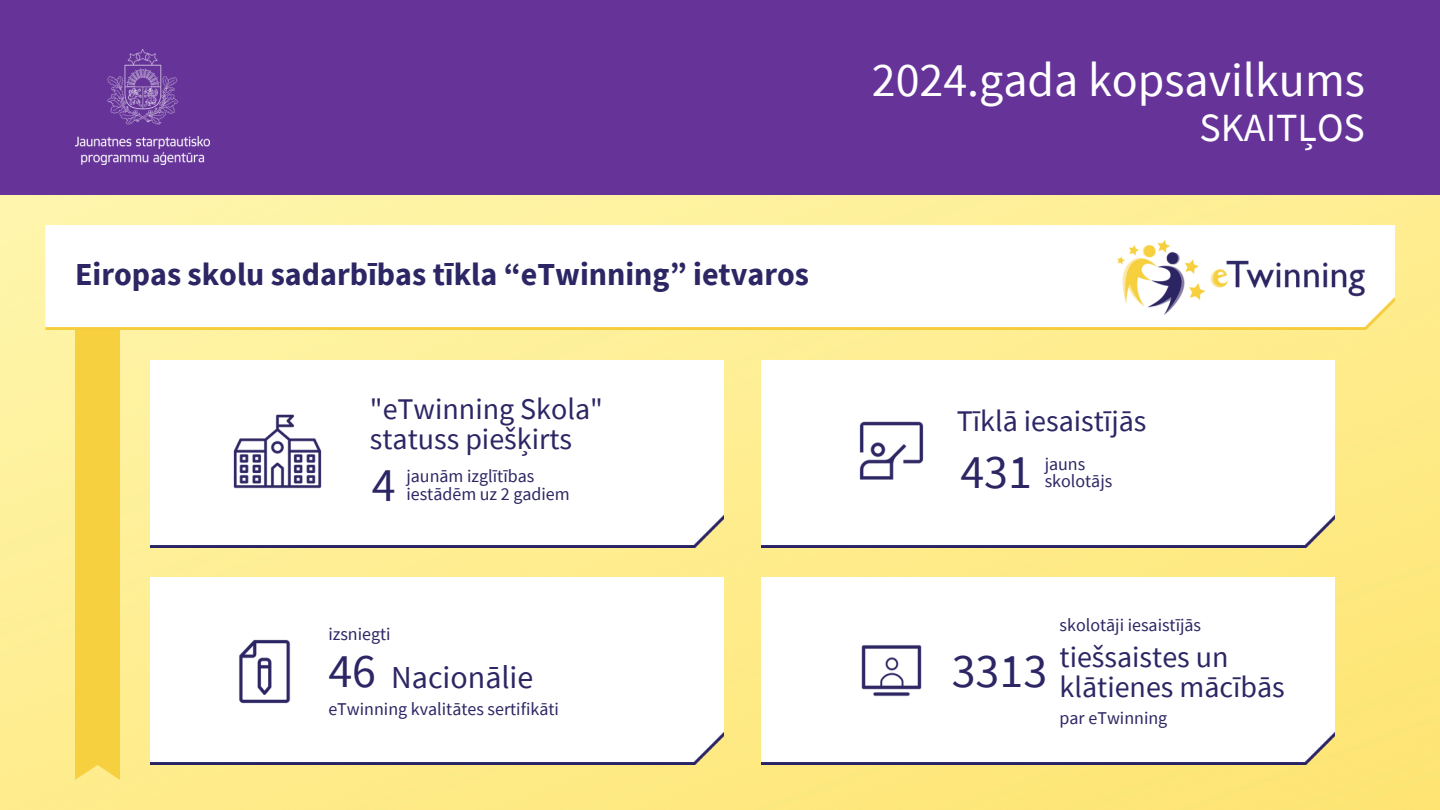
<style>
.page{position:relative;width:1440px;height:810px;background:#fff}
.page>*{position:absolute;margin:0;border:0;box-sizing:border-box;transform-origin:0 0}
.t1{font:48px "Source Sans Pro";color:#fff}
.t2{font:48px "Source Sans Pro";color:#2c2664}
.t3{font:40px "Source Sans Pro";color:#fff}
.t4{font:700 32px "Source Sans Pro";color:#2c2664}
.t5{font:32px "Source Sans Pro";color:#2c2664}
.t6{font:30px/30px "Source Sans Pro";color:#2c2664}
.t7{font:18px/17.2px "Source Sans Pro";color:#2c2664}
</style>
<div class="page">
<img style="left:0;top:195px;width:1440px;height:615px">
<div style="left:0;top:0;width:1440px;height:195px;background:#639"></div>
<img style="left:45px;top:225px;width:1350px;height:105px">
<div style="left:75px;top:330px;width:45px;height:450px;background:#f7d03f"></div>
<img style="left:1117px;top:240px;width:248px;height:75px">
<img style="left:762px;top:578px;width:573px;height:187px">
<img style="left:762px;top:360px;width:573px;height:188px">
<img style="left:150px;top:360px;width:573px;height:188px">
<img style="left:150px;top:578px;width:573px;height:187px">
<img style="left:75px;top:49px;width:135px;height:116px">
<img style="left:221px;top:626px;width:90px;height:90px">
<img style="left:847px;top:407px;width:90px;height:90px">
<img style="left:232px;top:407px;width:90px;height:90px">
<img style="left:847px;top:626px;width:90px;height:90px">
<p class="t4" style="left:75px;top:253px;width:736px">Eiropas skolu sadarbības tīkla “eTwinning” ietvaros</p>
<p class="t6" style="left:370px;top:393px;width:235px">"eTwinning Skola" statuss piešķirts</p>
<p class="t2" style="left:372px;top:454px;width:25px">4</p>
<p class="t7" style="left:406px;top:467px;width:165px">jaunām izglītības iestādēm uz 2 gadiem</p>
<h2 class="t7" style="left:328px;top:625px;width:64px">izsniegti</h2>
<h1 class="t2" style="left:328px;top:640px;width:49px">46</h1>
<p class="t5" style="left:391px;top:656px;width:144px">Nacionālie</p>
<p class="t7" style="left:328px;top:700px;width:232px">eTwinning kvalitātes sertifikāti</p>
<p class="t1" style="left:872px;top:48px;width:495px">2024.gada kopsavilkums</p>
<p class="t3" style="left:1199px;top:101px;width:167px">SKAITĻOS</p>
<p class="t6" style="left:957px;top:405px;width:191px">Tīklā iesaistījās</p>
<p class="t2" style="left:960px;top:441px;width:73px">431</p>
<p class="t7" style="left:1045px;top:455px;width:42px">jauns</p>
<h3 class="t7" style="left:1045px;top:472px;width:69px">skolotājs</h3>
<p class="t7" style="left:1060px;top:616px;width:143px">skolotāji iesaistījās</p>
<p class="t2" style="left:952px;top:640px;width:97px">3313</p>
<p class="t6" style="left:1060px;top:641px;width:227px">tiešsaistes un klātienes mācībās</p>
<h3 class="t7" style="left:1060px;top:709px;width:109px">par eTwinning</h3>
</div>
